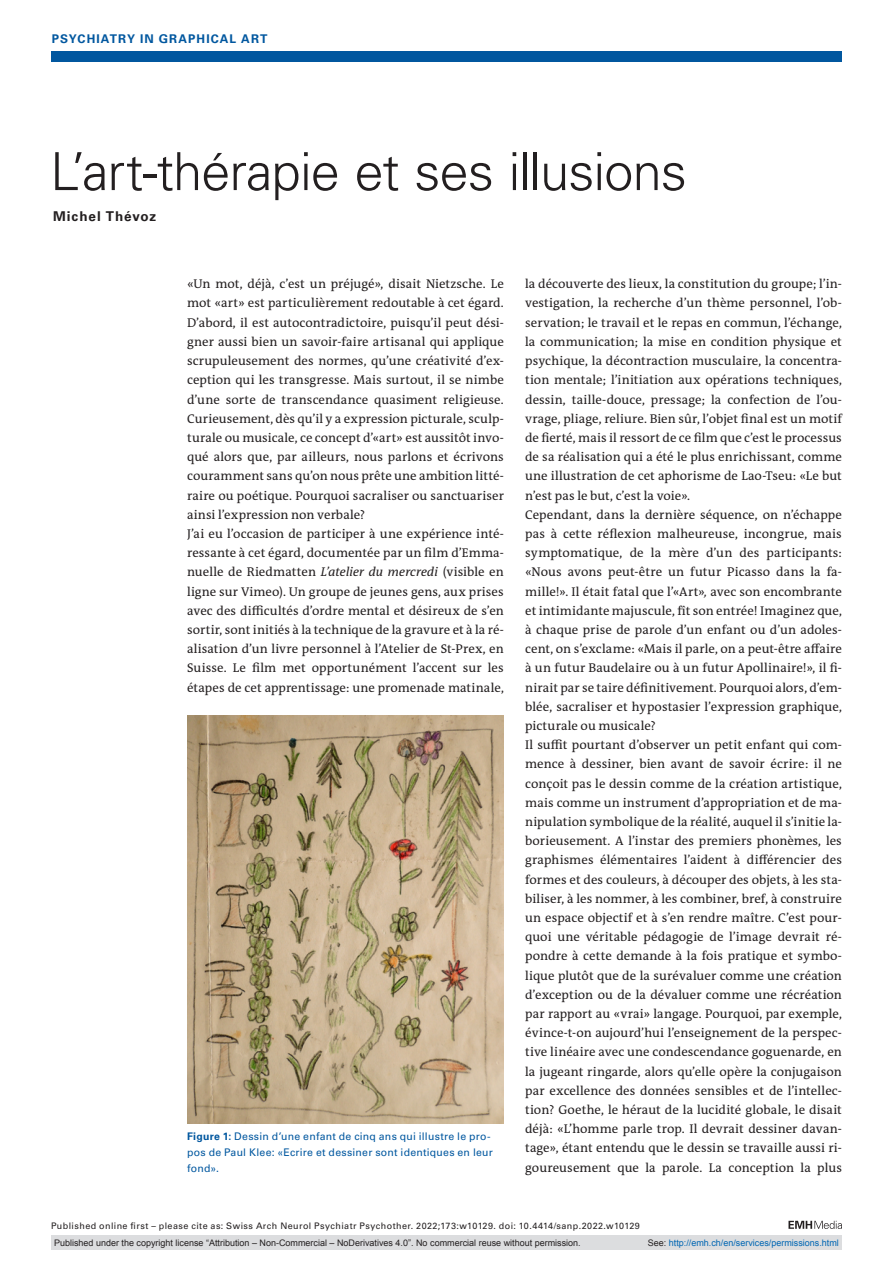
<style>
.page{position:relative;width:893px;height:1263px;background:#fff}
.page>*{position:absolute;margin:0;border:0;box-sizing:border-box;transform-origin:0 0}
.Article_Title{font:300 52.5px "Univers LT Std";letter-spacing:-.02em;color:#231f20}
.Authors{font:700 13.5px "Univers LT Std";letter-spacing:.065em;color:#231f20}
.Paragraph{font:12.75px/19.2px "The Antiqua B W5 Plain";letter-spacing:.005em;color:#231f20;text-align:justify}
.t1{font:700 12px "Univers LT Std";letter-spacing:.09em;color:#01579f}
.Figure_Caption{font:10.5px/15.8px "Univers LT Std";letter-spacing:.025em;color:#01579f}
.t2{font:9px "Arial";color:#231f20}
.t3{font:9px "Univers LT Std";letter-spacing:.045em;color:#231f20}
.t4{font:9px "Arial";color:#0066b3}
.s1{font-style:italic}
.s2{font-weight:700}
.s3{color:#231f20}
</style>
<div class="page">
<div style="left:51px;top:51px;width:791px;height:11px;background:#01579f"></div>
<svg style="left:788px;top:1221px;width:54px;height:8px"></svg>
<img style="left:187px;top:715px;width:317px;height:408px">
<div style="left:51px;top:1235px;width:791px;height:15px;background:#dcdddf"></div>
<p class="t1" style="left:52px;top:31px;width:217px">PSYCHIATRY IN GRAPHICAL ART</p>
<p class="Article_Title" style="left:50px;top:140px;width:638px">L’art-thérapie et ses illusions</p>
<p class="Authors" style="left:53px;top:208px;width:105px">MICHEL THÉVOZ</p>
<p class="Paragraph" style="left:187px;top:274px;width:318px">«Un mot, déjà, c’est un préjugé», disait Nietzsche. Le mot «art» est particulièrement redoutable à cet égard.<br>D’abord, il est autocontradictoire, puisqu’il peut dési&shy;gner aussi bien un savoir-faire artisanal qui applique scrupuleusement des normes, qu’une créativité d’ex&shy;ception qui les transgresse. Mais surtout, il se nimbe d’une sorte de transcendance quasiment religieuse.<br>Curieusement, dès qu’il y a expression picturale, sculp&shy;turale ou musicale, ce concept d’«art» est aussitôt invo&shy;qué alors que, par ailleurs, nous parlons et écrivons couramment sans qu’on nous prête une ambition litté&shy;raire ou poétique. Pourquoi sacraliser ou sanctuariser ainsi l’expression non verbale?</p>
<p class="Paragraph" style="left:187px;top:524px;width:318px">J’ai eu l’occasion de participer à une expérience inté&shy;ressante à cet égard, documentée par un film d’Emma&shy;nuelle de Riedmatten <span class="s1">L’atelier du mercredi</span> (visible en ligne sur Vimeo). Un groupe de jeunes gens, aux prises avec des difficultés d’ordre mental et désireux de s’en sortir, sont initiés à la technique de la gravure et à la ré&shy;alisation d’un livre personnel à l’Atelier de St-Prex, en Suisse. Le film met opportunément l’accent sur les étapes de cet apprentissage: une promenade matinale,</p>
<p class="Figure_Caption" style="left:187px;top:1129px;width:307px"><span class="s2">FIGURE 1:</span> Dessin d’une enfant de cinq ans qui illustre le pro&shy;pos de Paul Klee: «Ecrire et dessiner sont identiques en leur fond».</p>
<p class="Paragraph" style="left:525px;top:274px;width:318px">la découverte des lieux, la constitution du groupe; l’in&shy;vestigation, la recherche d’un thème personnel, l’ob&shy;servation; le travail et le repas en commun, l’échange, la communication; la mise en condition physique et psychique, la décontraction musculaire, la concentra&shy;tion mentale; l’initiation aux opérations techniques, dessin, taille-douce, pressage; la confection de l’ou&shy;vrage, pliage, reliure. Bien sûr, l’objet final est un motif de fierté, mais il ressort de ce film que c’est le processus de sa réalisation qui a été le plus enrichissant, comme une illustration de cet aphorisme de Lao-Tseu: «Le but n’est pas le but, c’est la voie».</p>
<p class="Paragraph" style="left:525px;top:505px;width:318px">Cependant, dans la dernière séquence, on n’échappe pas à cette réflexion malheureuse, incongrue, mais symptomatique, de la mère d’un des participants: «Nous avons peut-être un futur Picasso dans la fa&shy;mille!». Il était fatal que l’«Art»<span class="s1">,</span> avec son encombrante et intimidante majuscule, fît son entrée! Imaginez que, à chaque prise de parole d’un enfant ou d’un adoles&shy;cent, on s’exclame: «Mais il parle, on a peut-être affaire à un futur Baudelaire ou à un futur Apollinaire!», il fi&shy;nirait par se taire définitivement. Pourquoi alors, d’em&shy;blée, sacraliser et hypostasier l’expression graphique, picturale ou musicale?</p>
<p class="Paragraph" style="left:525px;top:735px;width:318px">Il suffit pourtant d’observer un petit enfant qui com&shy;mence à dessiner, bien avant de savoir écrire: il ne conçoit pas le dessin comme de la création artistique, mais comme un instrument d’appropriation et de ma&shy;nipulation symbolique de la réalité, auquel il s’initie la&shy;borieusement. A l’instar des premiers phonèmes, les graphismes élémentaires l’aident à différencier des formes et des couleurs, à découper des objets, à les sta&shy;biliser, à les nommer, à les combiner, bref, à construire un espace objectif et à s’en rendre maître. C’est pour&shy;quoi une véritable pédagogie de l’image devrait ré&shy;pondre à cette demande à la fois pratique et symbo&shy;lique plutôt que de la surévaluer comme une création d’exception ou de la dévaluer comme une récréation par rapport au «vrai» langage. Pourquoi, par exemple, évince-t-on aujourd’hui l’enseignement de la perspec&shy;tive linéaire avec une condescendance goguenarde, en la jugeant ringarde, alors qu’elle opère la conjugaison par excellence des données sensibles et de l’intellec&shy;tion? Goethe, le héraut de la lucidité globale, le disait déjà: «L’homme parle trop. Il devrait dessiner davan&shy;tage», étant entendu que le dessin se travaille aussi ri&shy;goureusement que la parole. La conception la plus</p>
<p class="t3" style="left:51px;top:1220px;width:590px">Published online first – please cite as: Swiss Arch Neurol Psychiatr Psychother. 2022;173:w10129. doi: 10.4414/sanp.2022.w10129</p>
<p class="t2" style="left:54px;top:1237px;width:528px">Published under the copyright license “Attribution – Non-Commercial – NoDerivatives 4.0”. No commercial reuse without permission.</p>
<p class="t4" style="left:648px;top:1237px;width:193px"><span class="s3">See:</span> http://emh.ch/en/services/permissions.html</p>
</div>
